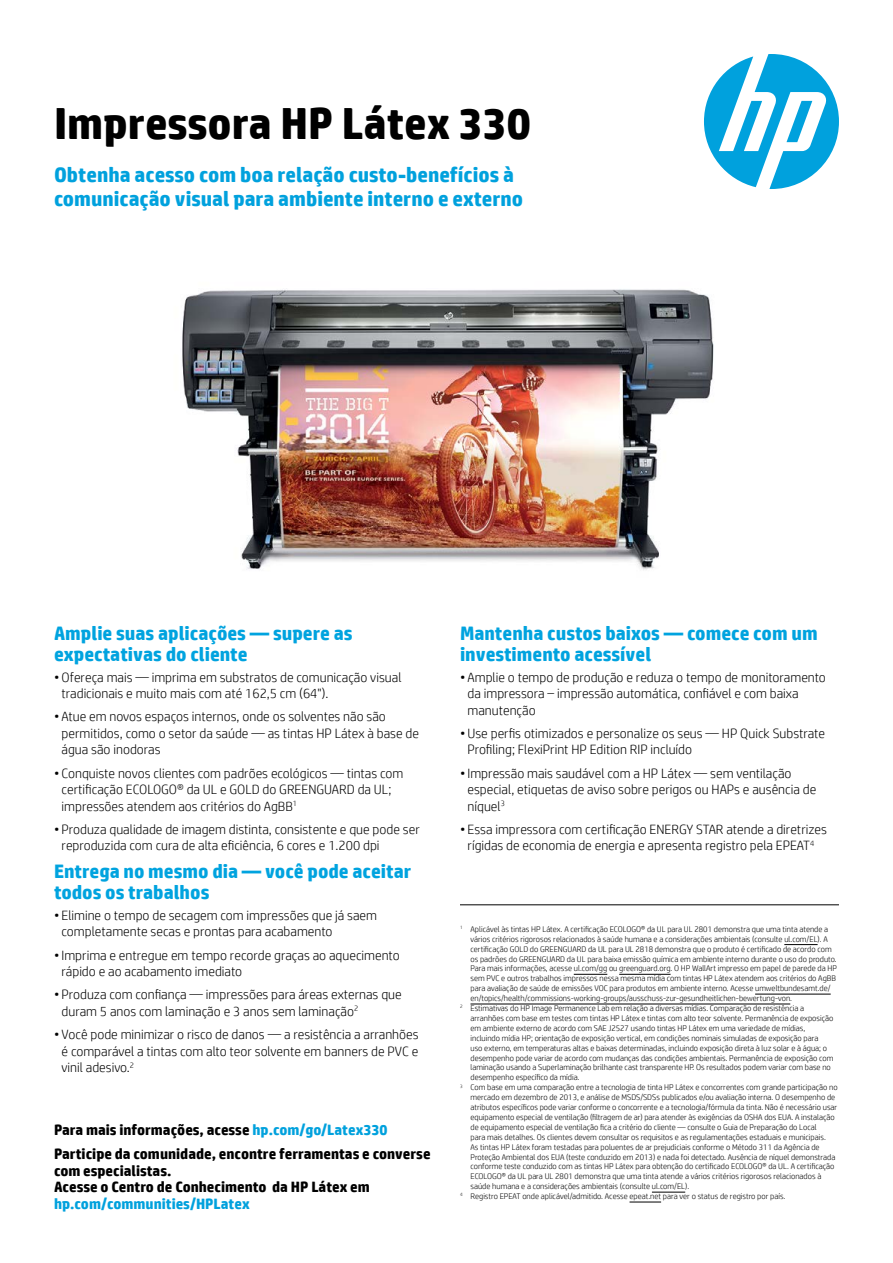
<style>
.page{position:relative;width:893px;height:1263px;background:#fff}
.page>*{position:absolute;margin:0;border:0;box-sizing:border-box;transform-origin:0 0}
.Cover_headline_30_32{font:700 45px "HP Simplified";color:#000}
.Cover_subhead_14_16{font:700 21px/24px "HP Simplified";color:#00a1dd}
.Subhead_14_16_bold_b{font:700 19.5px/21px "HP Simplified";color:#00a3df}
.Call_to_action_10_11{font:700 15px/16.5px "HP Simplified";color:#000}
.Call_to_action_10_11-2{font:700 15px "HP Simplified";color:#00a1dd}
.t1{font:300 13.5px/16.5px "HP Simplified";color:#000}
.footnotes_6_no_guide{font:300 8.25px/9.9px "HP Simplified";color:#000}
.s1{color:#00a1dd}
</style>
<div class="page">
<img style="left:182px;top:289px;width:532px;height:281px">
<svg style="left:704px;top:54px;width:135px;height:135px"></svg>
<hr style="left:784px;top:944px;width:34px;height:1px;background:#000">
<hr style="left:574px;top:974px;width:33px;height:1px;background:#000">
<hr style="left:619px;top:974px;width:52px;height:1px;background:#000">
<hr style="left:755px;top:994px;width:76px;height:1px;background:#000">
<hr style="left:470px;top:1004px;width:320px;height:1px;background:#000">
<hr style="left:652px;top:1192px;width:33px;height:1px;background:#000">
<hr style="left:629px;top:1202px;width:32px;height:1px;background:#000">
<hr style="left:460px;top:904px;width:379px;height:1px;background:#000">
<p class="Cover_headline_30_32" style="left:54px;top:96px;width:478px">Impressora HP Látex 330</p>
<p class="Cover_subhead_14_16" style="left:54px;top:162px;width:471px">Obtenha acesso com boa relação custo-benefícios à comunicação visual para ambiente interno e externo</p>
<p class="Subhead_14_16_bold_b" style="left:54px;top:622px;width:300px">Amplie suas aplicações — supere as expectativas do cliente</p>
<p class="t1" style="left:62px;top:668px;width:341px;text-indent:-8px">• Ofereça mais — imprima em substratos de comunicação visual tradicionais e muito mais com até 162,5 cm (64").</p>
<p class="t1" style="left:62px;top:708px;width:359px;text-indent:-8px">• Atue em novos espaços internos, onde os solventes não são permitidos, como o setor da saúde — as tintas HP Látex à base de água são inodoras</p>
<p class="t1" style="left:62px;top:764px;width:343px;text-indent:-8px">• Conquiste novos clientes com padrões ecológicos — tintas com certificação ECOLOGO® da UL e GOLD do GREENGUARD da UL; impressões atendem aos critérios do AgBB<sup>1</sup></p>
<p class="t1" style="left:62px;top:821px;width:360px;text-indent:-8px">• Produza qualidade de imagem distinta, consistente e que pode ser reproduzida com cura de alta eficiência, 6 cores e 1.200 dpi</p>
<p class="Subhead_14_16_bold_b" style="left:54px;top:861px;width:359px">Entrega no mesmo dia — você pode aceitar todos os trabalhos</p>
<p class="t1" style="left:62px;top:907px;width:317px;text-indent:-8px">• Elimine o tempo de secagem com impressões que já saem completamente secas e prontas para acabamento</p>
<p class="t1" style="left:62px;top:946px;width:340px;text-indent:-8px">• Imprima e entregue em tempo recorde graças ao aquecimento rápido e ao acabamento imediato</p>
<p class="t1" style="left:62px;top:986px;width:342px;text-indent:-8px">• Produza com confiança — impressões para áreas externas que duram 5 anos com laminação e 3 anos sem laminação<sup>2</sup></p>
<p class="t1" style="left:62px;top:1026px;width:358px;text-align:justify;text-indent:-8px">• Você pode minimizar o risco de danos — a resistência a arranhões é comparável a tintas com alto teor solvente em banners de PVC e vinil adesivo.<sup>2</sup></p>
<p class="Call_to_action_10_11" style="left:54px;top:1122px;width:335px">Para mais informações, acesse <span class="s1">hp.com/go/Latex330</span></p>
<p class="Call_to_action_10_11" style="left:54px;top:1146px;width:378px">Participe da comunidade, encontre ferramentas e converse com especialistas.<br>Acesse o Centro de Conhecimento da HP Látex em</p>
<p class="Call_to_action_10_11-2" style="left:54px;top:1195px;width:197px">hp.com/communities/HPLatex</p>
<p class="Subhead_14_16_bold_b" style="left:460px;top:622px;width:359px">Mantenha custos baixos — comece com um investimento acessível</p>
<p class="t1" style="left:468px;top:668px;width:360px;text-indent:-8px">• Amplie o tempo de produção e reduza o tempo de monitoramento da impressora – impressão automática, confiável e com baixa manutenção</p>
<p class="t1" style="left:468px;top:725px;width:359px;text-indent:-8px">• Use perfis otimizados e personalize os seus — HP Quick Substrate<br>Profiling; FlexiPrint HP Edition RIP incluído</p>
<p class="t1" style="left:468px;top:764px;width:350px;text-indent:-8px">• Impressão mais saudável com a HP Látex — sem ventilação especial, etiquetas de aviso sobre perigos ou HAPs e ausência de níquel<sup>3</sup></p>
<p class="t1" style="left:460px;top:821px;width:368px;text-align:center">• Essa impressora com certificação ENERGY STAR atende a diretrizes rígidas de economia de energia e apresenta registro pela EPEAT<sup>4</sup></p>
<p class="footnotes_6_no_guide" style="left:470px;top:924px;width:368px;text-indent:-10px"><sup>1</sup> Aplicável às tintas HP Látex. A certificação ECOLOGO® da UL para UL 2801 demonstra que uma tinta atende a vários critérios rigorosos relacionados à saúde humana e a considerações ambientais (consulte ul.com/EL). A certificação GOLD do GREENGUARD da UL para UL 2818 demonstra que o produto é certificado de acordo com os padrões do GREENGUARD da UL para baixa emissão química em ambiente interno durante o uso do produto.<br>Para mais informações, acesse ul.com/gg ou greenguard.org. O HP WallArt impresso em papel de parede da HP sem PVC e outros trabalhos impressos nessa mesma mídia com tintas HP Látex atendem aos critérios do AgBB para avaliação de saúde de emissões VOC para produtos em ambiente interno. Acesse umweltbundesamt.de/ en/topics/health/commissions-working-groups/ausschuss-zur-gesundheitlichen-bewertung-von.</p>
<p class="footnotes_6_no_guide" style="left:470px;top:1003px;width:364px;text-indent:-10px"><sup>2</sup> Estimativas do HP Image Permanence Lab em relação a diversas mídias. Comparação de resistência a arranhões com base em testes com tintas HP Látex e tintas com alto teor solvente. Permanência de exposição em ambiente externo de acordo com SAE J2527 usando tintas HP Látex em uma variedade de mídias, incluindo mídia HP; orientação de exposição vertical, em condições nominais simuladas de exposição para<br>uso externo, em temperaturas altas e baixas determinadas, incluindo exposição direta à luz solar e à água; o desempenho pode variar de acordo com mudanças das condições ambientais. Permanência de exposição com laminação usando a Superlaminação brilhante cast transparente HP. Os resultados podem variar com base no desempenho específico da mídia.</p>
<p class="footnotes_6_no_guide" style="left:470px;top:1082px;width:369px;text-indent:-10px"><sup>3</sup> Com base em uma comparação entre a tecnologia de tinta HP Látex e concorrentes com grande participação no mercado em dezembro de 2013, e análise de MSDS/SDSs publicados e/ou avaliação interna. O desempenho de atributos específicos pode variar conforme o concorrente e a tecnologia/fórmula da tinta. Não é necessário usar equipamento especial de ventilação (filtragem de ar) para atender às exigências da OSHA dos EUA. A instalação de equipamento especial de ventilação fica a critério do cliente — consulte o Guia de Preparação do Local<br>para mais detalhes. Os clientes devem consultar os requisitos e as regulamentações estaduais e municipais.<br>As tintas HP Látex foram testadas para poluentes de ar prejudiciais conforme o Método 311 da Agência de Proteção Ambiental dos EUA (teste conduzido em 2013) e nada foi detectado. Ausência de níquel demonstrada conforme teste conduzido com as tintas HP Látex para obtenção do certificado ECOLOGO® da UL. A certificação ECOLOGO® da UL para UL 2801 demonstra que uma tinta atende a vários critérios rigorosos relacionados à saúde humana e a considerações ambientais (consulte ul.com/EL).</p>
<p class="footnotes_6_no_guide" style="left:460px;top:1191px;width:327px"><sup>4</sup> Registro EPEAT onde aplicável/admitido. Acesse epeat.net para ver o status de registro por país.</p>
</div>
